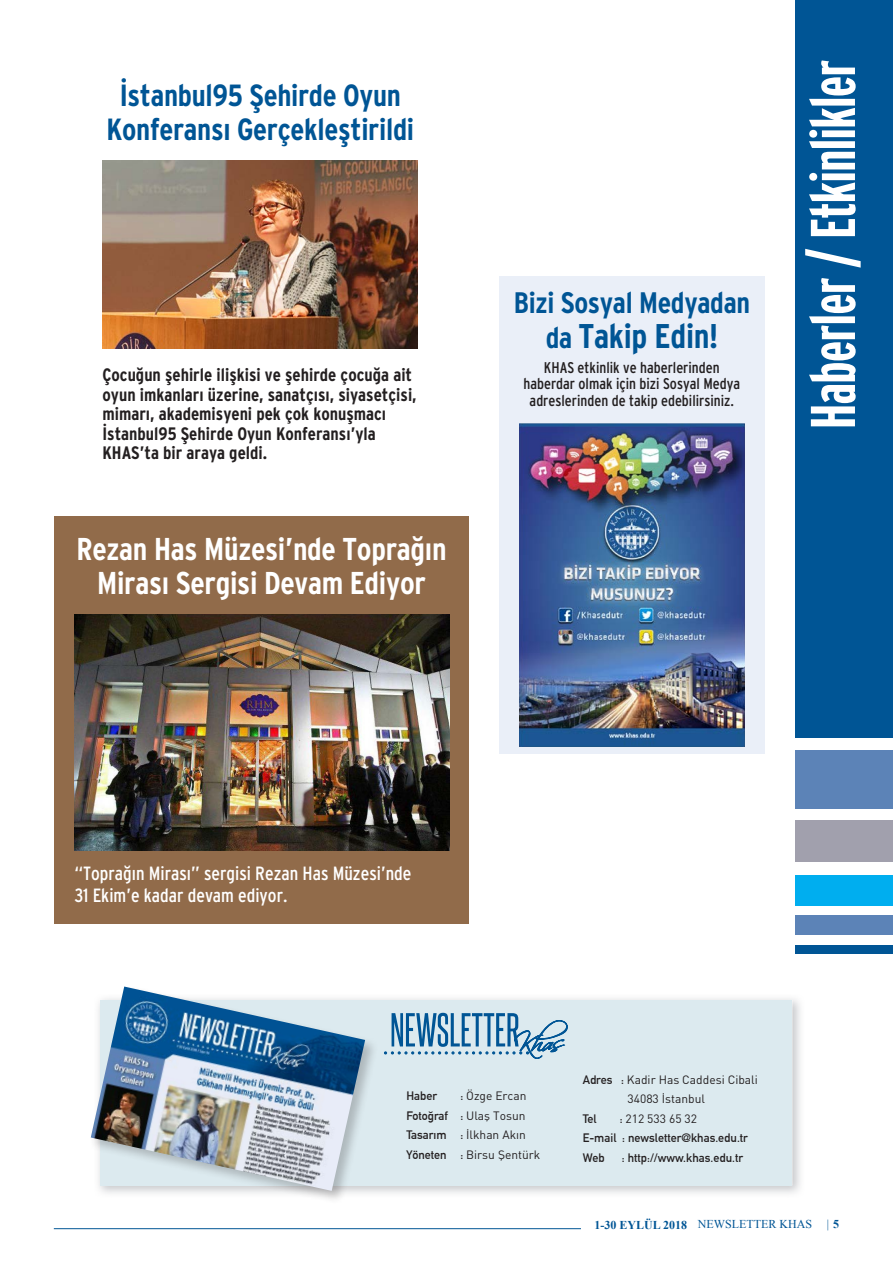
<style>
.page{position:relative;width:893px;height:1263px;background:#fff}
.page>*{position:absolute;margin:0;border:0;box-sizing:border-box;transform-origin:0 0}
.t1{font:700 63px "Interstate Compress";letter-spacing:-.01em;color:#fff}
.t2{font:700 condensed 34.2px "Interstate";letter-spacing:-.01em;color:#005595}
.t3{font:700 condensed 31.5px "Interstate";letter-spacing:-.01em;color:#fff}
.t4{font:700 condensed 30.6px "Interstate";letter-spacing:-.01em;color:#005595}
.t5{font:700 condensed 29.55px "Interstate";letter-spacing:-.01em;color:#005595}
.t6{font:condensed 19.2px "Interstate";color:#fff}
.t7{font:700 condensed 18px/19.5px "Interstate";color:#231f20}
.t8{font:condensed 15.45px/17px "Interstate";color:#231f20;text-align:center}
.t9{font:12px "DINT";color:#231f20}
.t10{font:700 12px "DIN Alternate";color:#231f20}
.t11{font:12px "Times New Roman";color:#005595}
.t12{font:12px "Times New Roman";color:#005595;scale:.95 1}
.s1{font-size:29.55px}
.s2{font-family:"DIN Alternate";font-weight:700}
.s3{font-family:"DINT";font-weight:400}
.s4{font-weight:700}
</style>
<div class="page">
<hr style="left:54px;top:1228px;width:527px;height:1px;background:#005595">
<div style="left:795px;top:0;width:98px;height:738px;background:#005595"></div>
<div style="left:795px;top:750px;width:98px;height:58px;background:#5c83b7"></div>
<div style="left:795px;top:820px;width:98px;height:42px;background:#a1a0ad"></div>
<div style="left:795px;top:874px;width:98px;height:31px;background:#00aeef"></div>
<div style="left:795px;top:915px;width:98px;height:20px;background:#5c83b7"></div>
<div style="left:795px;top:945px;width:98px;height:8px;background:#005595"></div>
<div style="left:499px;top:276px;width:265px;height:477px;background:#eaeff8"></div>
<img style="left:519px;top:424px;width:226px;height:323px">
<img style="left:379px;top:998px;width:422px;height:196px">
<div style="left:100px;top:1000px;width:692px;height:185px;background:#dceaef"></div>
<div style="left:89px;top:985px;width:290px;height:220px;background:#231f20;opacity:.25"></div>
<img style="left:91px;top:986px;width:274px;height:205px">
<svg style="left:384px;top:1013px;width:184px;height:46px"></svg>
<div style="left:54px;top:516px;width:415px;height:408px;background:#916b4a"></div>
<img style="left:74px;top:615px;width:375px;height:235px">
<img style="left:103px;top:160px;width:314px;height:189px">
<p class="t4" style="left:120px;top:77px;width:283px">İstanbul95 Şehirde Oyun</p>
<p class="t4" style="left:107px;top:111px;width:309px">Konferansı Gerçekleştirildi</p>
<p class="t7" style="left:103px;top:365px;width:316px">Çocuğun şehirle ilişkisi ve şehirde çocuğa ait oyun imkanları üzerine, sanatçısı, siyasetçisi, mimarı, akademisyeni pek çok konuşmacı İstanbul95 Şehirde Oyun Konferansı’yla KHAS’ta bir araya geldi.</p>
<p class="t3" style="left:77px;top:530px;width:371px">Rezan Has Müzesi’nde Toprağın</p>
<p class="t3" style="left:97px;top:565px;width:330px">Mirası Sergisi Devam Ediyor</p>
<p class="t5" style="left:514px;top:285px;width:238px">Bizi Sosyal Medyadan</p>
<p class="t2" style="left:546px;top:317px;width:174px"><span class="s1">da</span> Takip Edin!</p>
<p class="t8" style="left:523px;top:359px;width:218px">KHAS etkinlik ve haberlerinden haberdar olmak için bizi Sosyal Medya adreslerinden de takip edebilirsiniz.</p>
<h1 class="t1" style="left:798px;top:429px;width:371px;rotate:-90deg">Haberler / Etkinlikler</h1>
<p class="t6" style="left:74px;top:862px;width:338px">“Toprağın Mirası” sergisi Rezan Has Müzesi’nde</p>
<p class="t6" style="left:74px;top:884px;width:215px">31 Ekim’e kadar devam ediyor.</p>
<p class="t10" style="left:406px;top:1087px;width:32px">Haber</p>
<p class="t9" style="left:460px;top:1088px;width:68px"><span class="s2">:</span> Özge Ercan</p>
<p class="t10" style="left:406px;top:1106px;width:121px">Fotoğraf : <span class="s3">Ulaş Tosun</span></p>
<p class="t9" style="left:406px;top:1127px;width:121px"><span class="s2">Tasarım :</span> İlkhan Akın</p>
<p class="t9" style="left:406px;top:1147px;width:136px"><span class="s2">Yöneten :</span> Birsu Şentürk</p>
<p class="t9" style="left:583px;top:1072px;width:177px"><span class="s2">Adres :</span> Kadir Has Caddesi Cibali</p>
<p class="t9" style="left:627px;top:1091px;width:79px">34083 İstanbul</p>
<p class="t10" style="left:583px;top:1109px;width:15px">Tel</p>
<p class="t9" style="left:620px;top:1111px;width:79px"><span class="s2">:</span> 212 533 65 32</p>
<p class="t10" style="left:583px;top:1129px;width:167px">E-mail : newsletter@khas.edu.tr</p>
<p class="t10" style="left:583px;top:1148px;width:23px">Web</p>
<p class="t10" style="left:622px;top:1148px;width:123px">: http://www.khas.edu.tr</p>
<p class="t11" style="left:595px;top:1216px;width:219px"><span class="s4">1-30 EYLÜL 2018</span> NEWSLETTER KHAS</p>
<p class="t12" style="left:827px;top:1216px;width:14px">| <span class="s4">5</span></p>
</div>
